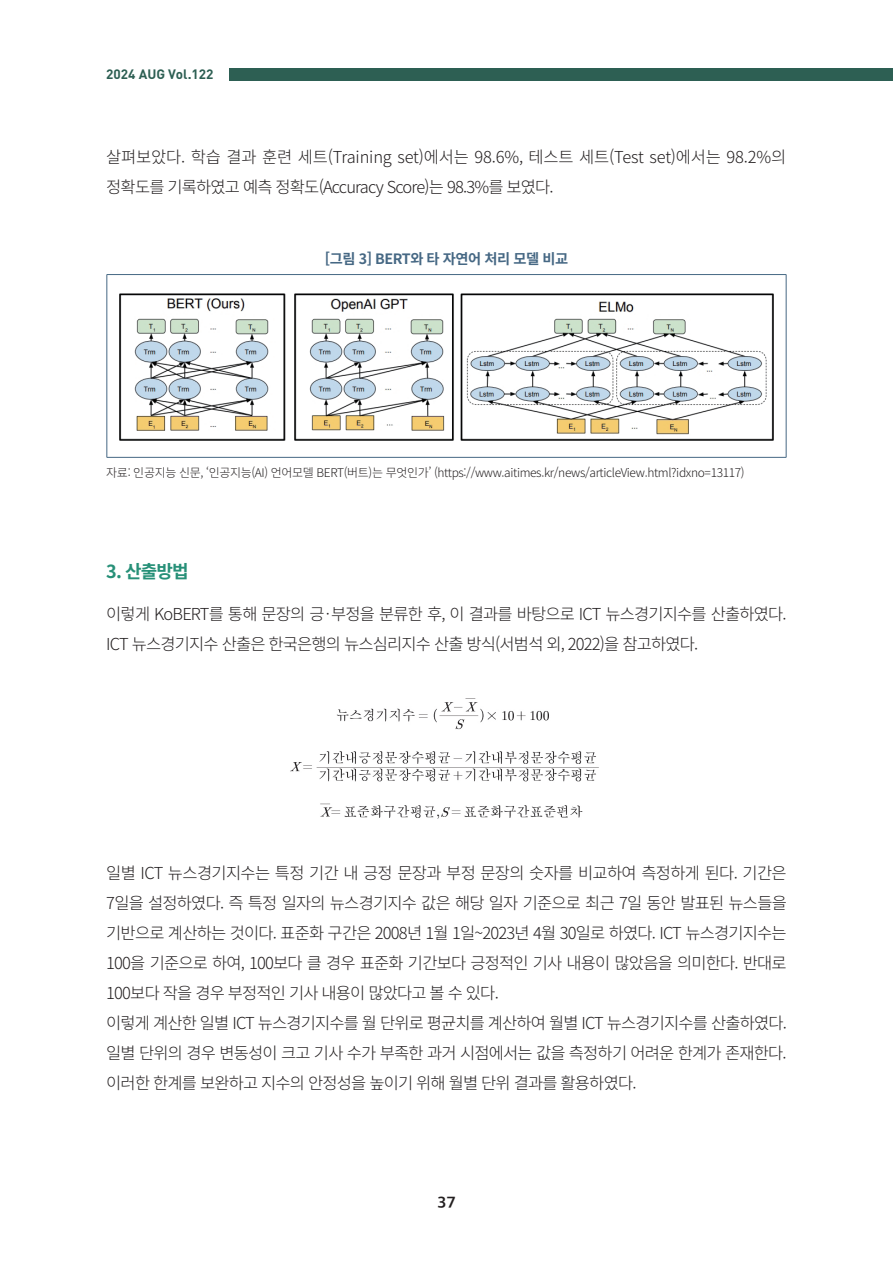
<style>
.page{position:relative;width:893px;height:1263px;background:#fff}
.page>*{position:absolute;margin:0;border:0;box-sizing:border-box;transform-origin:0 0}
.t1{font:700 18px "Noto Sans CJ Kkr";color:#279078}
.t2{font:300 16.5px/30px "Noto Sans CJ Kkr";letter-spacing:-.05em;color:#231f20}
.t3{font:300 16.5px/30px "Noto Sans CJ Kkr";letter-spacing:-.03em;color:#231f20}
.t4{font:15px "SD Gothic Neoa Uni g Bd";color:#231f20}
.t5{font:700 14.25px "Noto Sans CJ Kkr";letter-spacing:-.03em;color:#466884}
.t6{font:700 13.5px "DIN Pro";color:#2d5f53}
.t7{font:300 12px "Noto Sans CJ Kkr";letter-spacing:-.03em;color:#231f20}
</style>
<div class="page">
<div style="left:230px;top:68px;width:663px;height:13px;background:#2d5f53"></div>
<hr style="left:107px;top:274px;width:679px;height:1px;background:#466884">
<hr style="left:107px;top:275px;width:1px;height:182px;background:#466884">
<hr style="left:786px;top:275px;width:1px;height:182px;background:#466884">
<hr style="left:107px;top:457px;width:679px;height:1px;background:#466884">
<img style="left:119px;top:293px;width:655px;height:148px">
<img style="left:290px;top:698px;width:309px;height:121px">
<p class="t6" style="left:106px;top:65px;width:109px">2024 AUG Vol.122</p>
<p class="t3" style="left:106px;top:143px;width:681px">살펴보았다. 학습 결과 훈련 세트(Training set)에서는 98.6%, 테스트 세트(Test set)에서는 98.2%의 정확도를 기록하였고 예측 정확도(Accuracy Score)는 98.3%를 보였다.</p>
<p class="t5" style="left:325px;top:251px;width:245px">[그림 3] BERT와 타 자연어 처리 모델 비교</p>
<p class="t7" style="left:106px;top:465px;width:640px">자료: 인공지능 신문, ‘인공지능(AI) 언어모델 BERT(버트)는 무엇인가’ (https://www.aitimes.kr/news/articleView.html?idxno=13117)</p>
<p class="t1" style="left:106px;top:561px;width:84px">3. 산출방법</p>
<p class="t2" style="left:106px;top:599px;width:682px">이렇게 KoBERT를 통해 문장의 긍·부정을 분류한 후, 이 결과를 바탕으로 ICT 뉴스경기지수를 산출하였다.<br>ICT 뉴스경기지수 산출은 한국은행의 뉴스심리지수 산출 방식(서범석 외, 2022)을 참고하였다.</p>
<p class="t2" style="left:106px;top:858px;width:682px">일별 ICT 뉴스경기지수는 특정 기간 내 긍정 문장과 부정 문장의 숫자를 비교하여 측정하게 된다. 기간은 7일을 설정하였다. 즉 특정 일자의 뉴스경기지수 값은 해당 일자 기준으로 최근 7일 동안 발표된 뉴스들을 기반으로 계산하는 것이다. 표준화 구간은 2008년 1월 1일~2023년 4월 30일로 하였다. ICT 뉴스경기지수는 100을 기준으로 하여, 100보다 클 경우 표준화 기간보다 긍정적인 기사 내용이 많았음을 의미한다. 반대로 100보다 작을 경우 부정적인 기사 내용이 많았다고 볼 수 있다.<br>이렇게 계산한 일별 ICT 뉴스경기지수를 월 단위로 평균치를 계산하여 월별 ICT 뉴스경기지수를 산출하였다. 일별 단위의 경우 변동성이 크고 기사 수가 부족한 과거 시점에서는 값을 측정하기 어려운 한계가 존재한다. 이러한 한계를 보완하고 지수의 안정성을 높이기 위해 월별 단위 결과를 활용하였다.</p>
<p class="t4" style="left:437px;top:1195px;width:20px">37</p>
</div>
